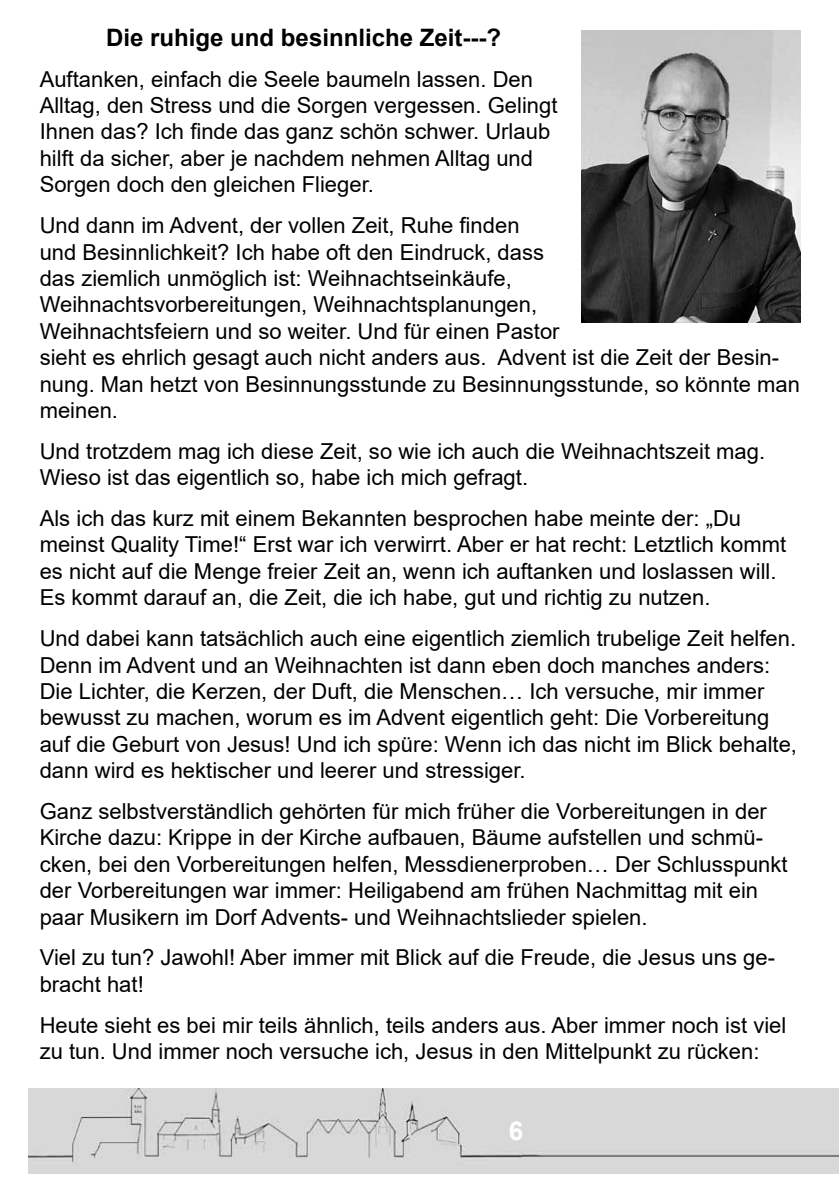
<style>
.page{position:relative;width:840px;height:1191px;background:#fff}
.page>*{position:absolute;margin:0;border:0;box-sizing:border-box;transform-origin:0 0}
.t1{font:700 26px "Arial";color:#fff}
.t2{font:700 24px "Arial";color:#000}
.t3{font:22px/26.4px "Arial";color:#000}
</style>
<div class="page">
<img style="left:28px;top:1089px;width:809px;height:84px">
<img style="left:581px;top:31px;width:218px;height:291px">
<p class="t2" style="left:106px;top:20px;width:396px">Die ruhige und besinnliche Zeit---?</p>
<p class="t3" style="left:40px;top:66px;width:519px">Auftanken, einfach die Seele baumeln lassen. Den Alltag, den Stress und die Sorgen vergessen. Gelingt Ihnen das? Ich finde das ganz schön schwer. Urlaub hilft da sicher, aber je nachdem nehmen Alltag und Sorgen doch den gleichen Flieger.</p>
<p class="t3" style="left:40px;top:212px;width:761px">Und dann im Advent, der vollen Zeit, Ruhe finden<br>und Besinnlichkeit? Ich habe oft den Eindruck, dass<br>das ziemlich unmöglich ist: Weihnachtseinkäufe,<br>Weihnachtsvorbereitungen, Weihnachtsplanungen,<br>Weihnachtsfeiern und so weiter. Und für einen Pastor<br>sieht es ehrlich gesagt auch nicht anders aus. Advent ist die Zeit der Besin&shy;nung. Man hetzt von Besinnungsstunde zu Besinnungsstunde, so könnte man meinen.</p>
<p class="t3" style="left:40px;top:438px;width:726px">Und trotzdem mag ich diese Zeit, so wie ich auch die Weihnachtszeit mag.<br>Wieso ist das eigentlich so, habe ich mich gefragt.</p>
<p class="t3" style="left:40px;top:505px;width:747px">Als ich das kurz mit einem Bekannten besprochen habe meinte der: „Du meinst Quality Time!“ Erst war ich verwirrt. Aber er hat recht: Letztlich kommt es nicht auf die Menge freier Zeit an, wenn ich auftanken und loslassen will.<br>Es kommt darauf an, die Zeit, die ich habe, gut und richtig zu nutzen.</p>
<p class="t3" style="left:40px;top:625px;width:758px">Und dabei kann tatsächlich auch eine eigentlich ziemlich trubelige Zeit helfen.<br>Denn im Advent und an Weihnachten ist dann eben doch manches anders:<br>Die Lichter, die Kerzen, der Duft, die Menschen… Ich versuche, mir immer bewusst zu machen, worum es im Advent eigentlich geht: Die Vorbereitung auf die Geburt von Jesus! Und ich spüre: Wenn ich das nicht im Blick behalte, dann wird es hektischer und leerer und stressiger.</p>
<p class="t3" style="left:40px;top:798px;width:749px">Ganz selbstverständlich gehörten für mich früher die Vorbereitungen in der Kirche dazu: Krippe in der Kirche aufbauen, Bäume aufstellen und schmü&shy;cken, bei den Vorbereitungen helfen, Messdienerproben… Der Schlusspunkt der Vorbereitungen war immer: Heiligabend am frühen Nachmittag mit ein paar Musikern im Dorf Advents- und Weihnachtslieder spielen.</p>
<p class="t3" style="left:40px;top:944px;width:736px">Viel zu tun? Jawohl! Aber immer mit Blick auf die Freude, die Jesus uns ge&shy;bracht hat!</p>
<p class="t3" style="left:40px;top:1011px;width:747px">Heute sieht es bei mir teils ähnlich, teils anders aus. Aber immer noch ist viel zu tun. Und immer noch versuche ich, Jesus in den Mittelpunkt zu rücken:</p>
<p class="t1" style="left:508px;top:1113px;width:16px">6</p>
</div>
